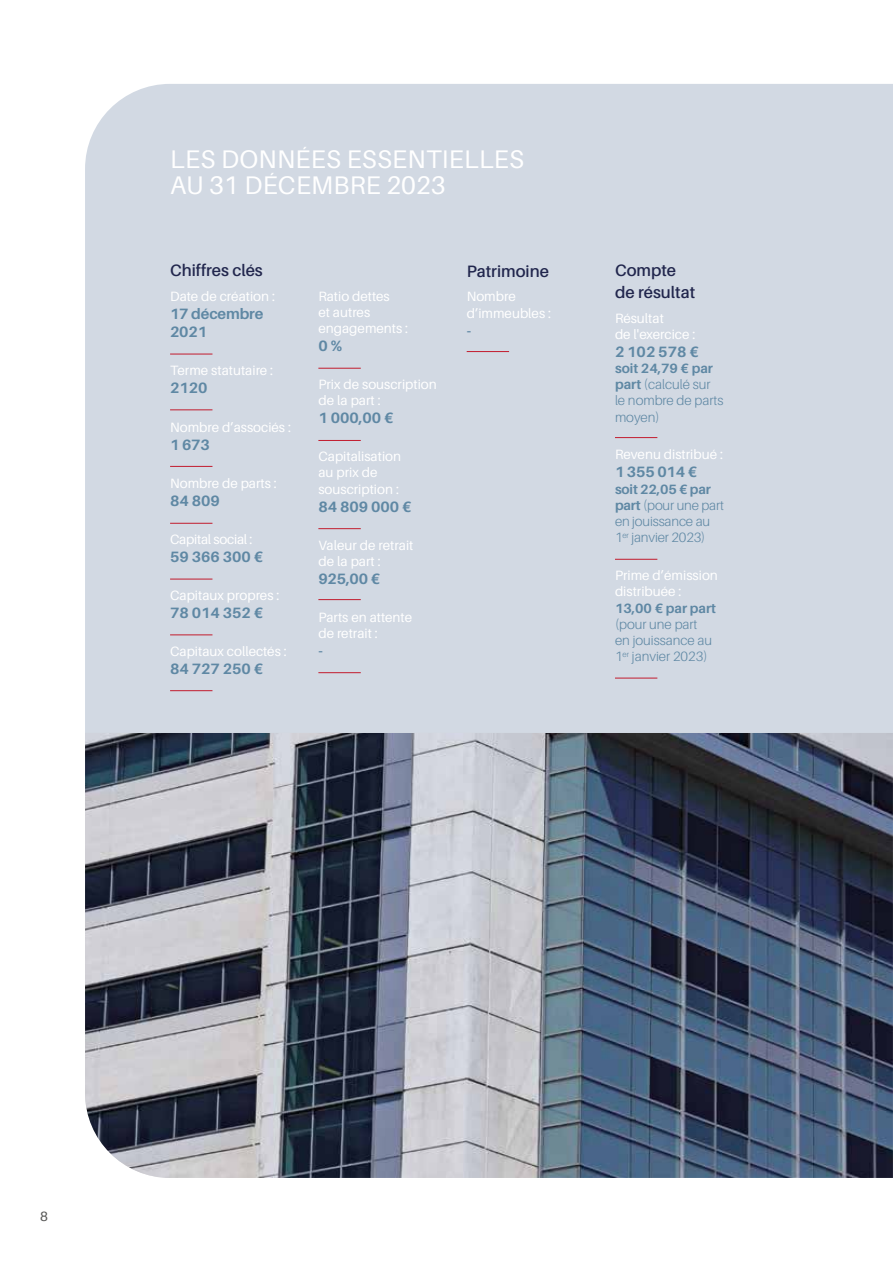
<style>
.page{position:relative;width:893px;height:1263px;background:#fff}
.page>*{position:absolute;margin:0;border:0;box-sizing:border-box;transform-origin:0 0}
.t1{font:25.5px/25.5px "Aileron";letter-spacing:.01em;color:#fff}
.t2{font:600 16.5px/21.6px "Aileron";color:#21264d}
.t3{font:700 15px/18px "Aileron";color:#5f88a4}
.t4{font:13.5px/16.2px "Aileron";color:#fff}
.t5{font:300 13.5px/16.2px "Aileron";color:#5f88a4}
.t6{font:13.5px "Aileron";letter-spacing:-.02em;color:#fff}
.t7{font:700 13.5px "Aileron";color:#5f88a4}
.t8{font:13.5px "Aileron";color:#575756}
.s1{font-weight:700}
</style>
<div class="page">
<div style="left:85px;top:84px;width:808px;height:649px;background:#d2d9e3"></div>
<hr style="left:170px;top:354px;width:42px;height:1px;background:#c21b2d">
<hr style="left:170px;top:409px;width:42px;height:1px;background:#c21b2d">
<hr style="left:170px;top:466px;width:42px;height:1px;background:#c21b2d">
<hr style="left:170px;top:523px;width:42px;height:1px;background:#c21b2d">
<hr style="left:170px;top:579px;width:42px;height:1px;background:#c21b2d">
<hr style="left:170px;top:634px;width:42px;height:1px;background:#c21b2d">
<hr style="left:170px;top:690px;width:42px;height:1px;background:#c21b2d">
<hr style="left:318px;top:368px;width:43px;height:1px;background:#c21b2d">
<hr style="left:318px;top:440px;width:43px;height:1px;background:#c21b2d">
<hr style="left:318px;top:528px;width:43px;height:1px;background:#c21b2d">
<hr style="left:318px;top:599px;width:43px;height:1px;background:#c21b2d">
<hr style="left:318px;top:672px;width:43px;height:1px;background:#c21b2d">
<hr style="left:467px;top:351px;width:42px;height:1px;background:#c21b2d">
<hr style="left:615px;top:437px;width:42px;height:1px;background:#c21b2d">
<hr style="left:615px;top:559px;width:42px;height:1px;background:#c21b2d">
<hr style="left:615px;top:678px;width:42px;height:1px;background:#c21b2d">
<img style="left:85px;top:733px;width:808px;height:445px">
<h1 class="t1" style="left:170px;top:147px;width:355px">LES DONNÉES ESSENTIELLES<br>AU 31 DÉCEMBRE 2023</h1>
<p class="t2" style="left:170px;top:260px;width:94px">Chiffres clés</p>
<p class="t4" style="left:170px;top:288px;width:107px">Date de création :</p>
<p class="t3" style="left:170px;top:305px;width:95px">17 décembre<br>2021</p>
<p class="t4" style="left:170px;top:362px;width:105px">Terme statutaire :</p>
<p class="t3" style="left:170px;top:379px;width:39px">2120</p>
<p class="t4" style="left:170px;top:420px;width:122px">Nombre d’associés :</p>
<p class="t3" style="left:170px;top:436px;width:41px">1 673</p>
<p class="t4" style="left:170px;top:476px;width:108px">Nombre de parts :</p>
<p class="t3" style="left:170px;top:492px;width:51px">84 809</p>
<p class="t6" style="left:170px;top:532px;width:84px">Capital social :</p>
<p class="t3" style="left:170px;top:548px;width:95px">59 366 300 €</p>
<p class="t4" style="left:170px;top:587px;width:111px">Capitaux propres :</p>
<p class="t3" style="left:170px;top:604px;width:95px">78 014 352 €</p>
<p class="t4" style="left:170px;top:643px;width:118px">Capitaux collectés :</p>
<p class="t3" style="left:170px;top:660px;width:95px">84 727 250 €</p>
<p class="t4" style="left:318px;top:288px;width:91px">Ratio dettes<br>et autres engagements :</p>
<p class="t3" style="left:318px;top:337px;width:25px">0 %</p>
<p class="t4" style="left:318px;top:377px;width:120px">Prix de souscription de la part :</p>
<p class="t3" style="left:318px;top:409px;width:77px">1 000,00 €</p>
<p class="t4" style="left:318px;top:449px;width:84px">Capitalisation au prix de souscription :</p>
<p class="t3" style="left:318px;top:498px;width:95px">84 809 000 €</p>
<p class="t4" style="left:318px;top:537px;width:97px">Valeur de retrait de la part :</p>
<p class="t3" style="left:318px;top:570px;width:63px">925,00 €</p>
<p class="t4" style="left:318px;top:609px;width:95px">Parts en attente de retrait :</p>
<p class="t3" style="left:318px;top:642px;width:6px">-</p>
<p class="t2" style="left:467px;top:260px;width:84px">Patrimoine</p>
<p class="t4" style="left:467px;top:289px;width:86px">Nombre d’immeubles :</p>
<p class="t3" style="left:467px;top:321px;width:6px">-</p>
<p class="t2" style="left:615px;top:260px;width:82px">Compte de résultat</p>
<p class="t4" style="left:615px;top:310px;width:82px">Résultat<br>de l'exercice :</p>
<p class="t3" style="left:615px;top:343px;width:85px">2 102 578 €</p>
<p class="t5" style="left:615px;top:360px;width:110px"><span class="s1">soit 24,79 € par part</span> (calculé sur le nombre de parts moyen)</p>
<p class="t4" style="left:615px;top:447px;width:110px">Revenu distribué :</p>
<p class="t3" style="left:615px;top:463px;width:84px">1 355 014 €</p>
<p class="t5" style="left:615px;top:481px;width:110px"><span class="s1">soit 22,05 € par part</span> (pour une part en jouissance au<br>1<sup>er</sup> janvier 2023)</p>
<p class="t4" style="left:615px;top:567px;width:104px">Prime d’émission distribuée :</p>
<p class="t7" style="left:615px;top:600px;width:103px">13,00 € par part</p>
<p class="t5" style="left:615px;top:616px;width:99px">(pour une part en jouissance au<br>1<sup>er</sup> janvier 2023)</p>
<p class="t8" style="left:40px;top:1209px;width:9px">8</p>
</div>
